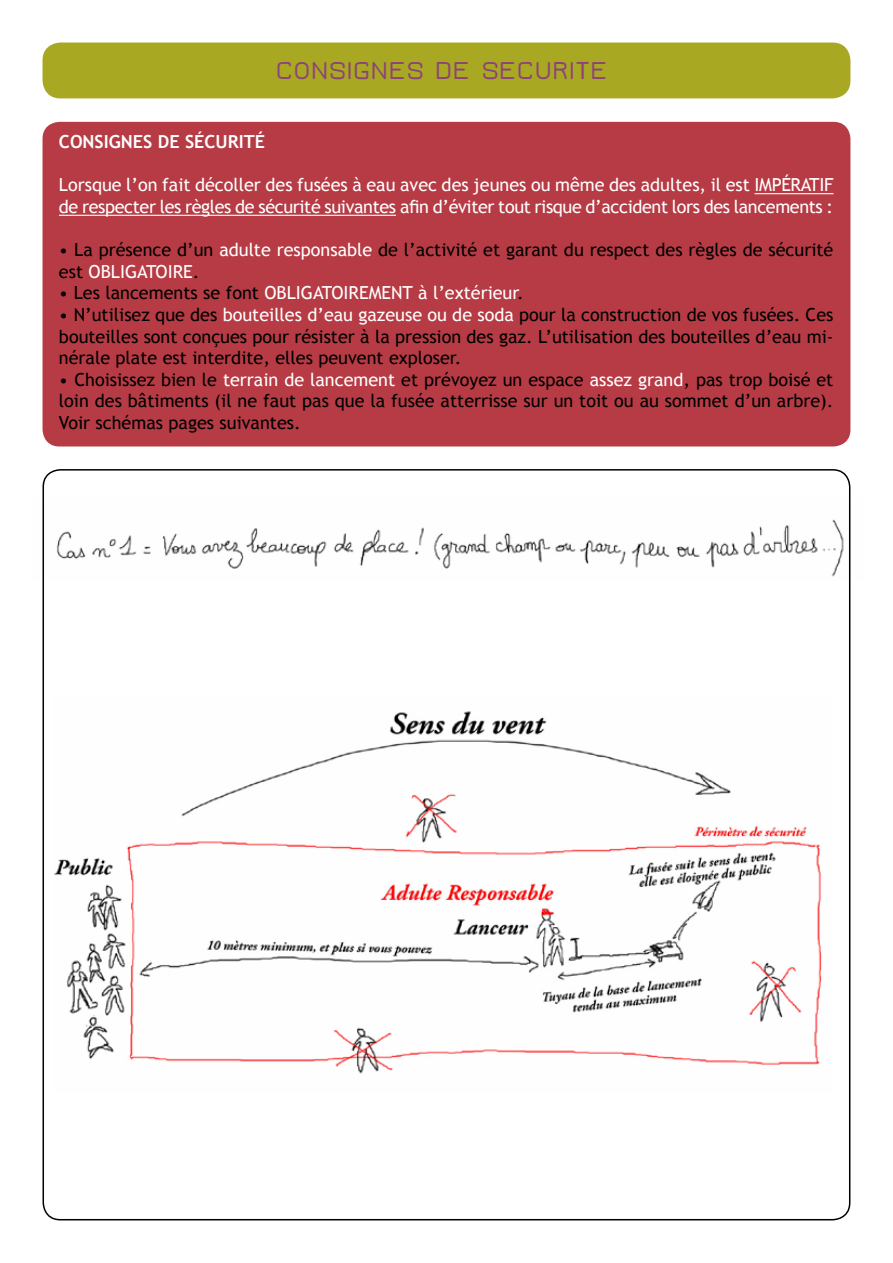
<style>
.page{position:relative;width:893px;height:1263px;background:#fff}
.page>*{position:absolute;margin:0;border:0;box-sizing:border-box;transform-origin:0 0}
.t1{font:600 27px "Jura";color:#8c427c}
.t2{font:18px/21.6px "Trebuchet MS";color:#000;text-align:justify}
.t3{font:18px/21.6px "Trebuchet MS";letter-spacing:-.02em;color:#fff}
.t4{font:18px "Trebuchet MS";color:#fff}
.t5{font:700 18px "Trebuchet MS";color:#fff}
.s1{color:#fff}
.s2{color:#000}
</style>
<div class="page">
<div style="left:43px;top:43px;width:807px;height:55px;background:#a9a822;border-radius:18px"></div>
<div style="left:43px;top:122px;width:807px;height:324px;background:#b73b44;border-radius:17px"></div>
<hr style="left:755px;top:193px;width:78px;height:1px;background:#fff">
<hr style="left:59px;top:215px;width:337px;height:1px;background:#fff">
<img style="left:42px;top:497px;width:809px;height:84px">
<img style="left:54px;top:711px;width:768px;height:363px">
<h1 class="t1" style="left:275px;top:57px;width:33px">CONSI</h1>
<h1 class="t1" style="left:353px;top:57px;width:36px">GNES</h1>
<h1 class="t1" style="left:435px;top:57px;width:170px">DE SECURITE</h1>
<p class="t5" style="left:59px;top:131px;width:207px">CONSIGNES DE SÉCURITÉ</p>
<p class="t3" style="left:59px;top:174px;width:776px">Lorsque l’on fait décoller des fusées à eau avec des jeunes ou même des adultes, il est IMPÉRATIF de respecter les règles de sécurité suivantes afin d’éviter tout risque d’accident lors des lancements :</p>
<p class="t2" style="left:59px;top:239px;width:776px">• La présence d’un <span class="s1">adulte responsable</span> de l’activité et garant du respect des règles de sécurité est <span class="s1">OBLIGATOIRE</span>.</p>
<p class="t4" style="left:59px;top:282px;width:466px"><span class="s2">• Les lancements se font</span> OBLIGATOIREMENT à l’extérieur<span class="s2">.</span></p>
<p class="t2" style="left:59px;top:304px;width:776px">• N’utilisez que des <span class="s1">bouteilles d’eau gazeuse ou de soda</span> pour la construction de vos fusées. Ces bouteilles sont conçues pour résister à la pression des gaz. L’utilisation des bouteilles d’eau mi&shy;nérale plate est interdite, elles peuvent exploser.</p>
<p class="t2" style="left:59px;top:369px;width:776px">• Choisissez bien le <span class="s1">terrain de lancement</span> et prévoyez un espace <span class="s1">assez grand</span>, pas trop boisé et loin des bâtiments (il ne faut pas que la fusée atterrisse sur un toit ou au sommet d’un arbre).<br>Voir schémas pages suivantes.</p>
</div>
